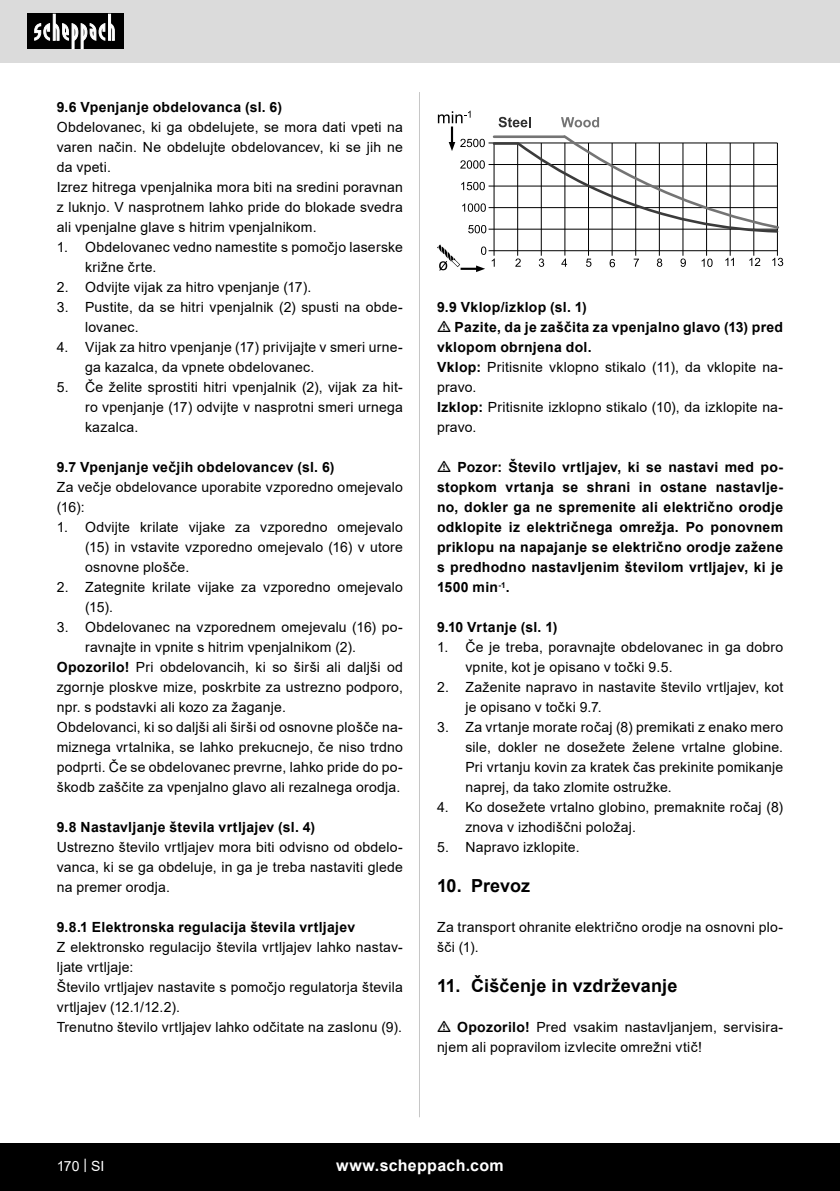
<style>
.page{position:relative;width:840px;height:1191px;background:#fff}
.page>*{position:absolute;margin:0;border:0;box-sizing:border-box;transform-origin:0 0}
.t1{font:700 18px "Arial";letter-spacing:.01em;color:#000}
.t2{font:700 16px "Arial";letter-spacing:.02em;color:#fff}
.t3{font:14px/20px "Arial";letter-spacing:.015em;color:#000}
.t4{font:700 14px/20px "Arial";letter-spacing:.02em;color:#000}
.t5{font:14px "Arial";color:#fff}
.s1{font-weight:700}
</style>
<div class="page">
<div style="left:0;top:0;width:839px;height:63px;background:#dbdbdb"></div>
<div style="left:0;top:1143px;width:839px;height:48px;background:#000"></div>
<div style="left:27px;top:14px;width:96px;height:35px;background:#000"></div>
<svg style="left:34px;top:14px;width:81px;height:35px"></svg>
<hr style="left:419px;top:92px;width:1px;height:1025px;background:#c7c7c7">
<svg style="left:515px;top:258px;width:5px;height:9px"></svg>
<svg style="left:538px;top:258px;width:6px;height:9px"></svg>
<svg style="left:561px;top:258px;width:5px;height:9px"></svg>
<svg style="left:586px;top:259px;width:5px;height:8px"></svg>
<svg style="left:609px;top:259px;width:5px;height:8px"></svg>
<svg style="left:633px;top:259px;width:5px;height:8px"></svg>
<svg style="left:656px;top:258px;width:6px;height:9px"></svg>
<svg style="left:680px;top:258px;width:5px;height:9px"></svg>
<svg style="left:701px;top:259px;width:11px;height:8px"></svg>
<svg style="left:725px;top:258px;width:8px;height:8px"></svg>
<svg style="left:749px;top:258px;width:10px;height:8px"></svg>
<svg style="left:772px;top:258px;width:10px;height:8px"></svg>
<svg style="left:437px;top:244px;width:57px;height:28px"></svg>
<hr style="left:493px;top:143px;width:1px;height:113px;background:#000">
<hr style="left:488px;top:250px;width:289px;height:1px;background:#000">
<hr style="left:517px;top:143px;width:1px;height:113px;background:#000">
<hr style="left:540px;top:143px;width:1px;height:113px;background:#000">
<hr style="left:564px;top:143px;width:1px;height:112px;background:#000">
<hr style="left:587px;top:143px;width:1px;height:113px;background:#000">
<hr style="left:611px;top:143px;width:1px;height:113px;background:#000">
<hr style="left:635px;top:143px;width:1px;height:113px;background:#000">
<hr style="left:658px;top:143px;width:1px;height:113px;background:#000">
<hr style="left:682px;top:143px;width:1px;height:113px;background:#000">
<hr style="left:705px;top:143px;width:1px;height:113px;background:#000">
<hr style="left:729px;top:143px;width:1px;height:113px;background:#000">
<hr style="left:753px;top:143px;width:1px;height:113px;background:#000">
<hr style="left:776px;top:143px;width:1px;height:113px;background:#000">
<svg style="left:437px;top:111px;width:342px;height:123px"></svg>
<p class="t4" style="left:57px;top:97px;width:227px">9.6 Vpenjanje obdelovanca (sl. 6)</p>
<p class="t3" style="left:57px;top:117px;width:347px;text-align:justify">Obdelovanec, ki ga obdelujete, se mora dati vpeti na varen način. Ne obdelujte obdelovancev, ki se jih ne da vpeti.</p>
<p class="t3" style="left:57px;top:177px;width:347px;text-align:justify">Izrez hitrega vpenjalnika mora biti na sredini poravnan z luknjo. V nasprotnem lahko pride do blokade svedra ali vpenjalne glave s hitrim vpenjalnikom.</p>
<p class="t3" style="left:85px;top:237px;width:319px;text-indent:-28px">1. Obdelovanec vedno namestite s pomočjo laserske križne črte.</p>
<p class="t3" style="left:57px;top:277px;width:256px">2. Odvijte vijak za hitro vpenjanje (17).</p>
<p class="t3" style="left:85px;top:297px;width:319px;text-indent:-28px">3. Pustite, da se hitri vpenjalnik (2) spusti na obde&shy;lovanec.</p>
<p class="t3" style="left:85px;top:337px;width:319px;text-indent:-28px">4. Vijak za hitro vpenjanje (17) privijajte v smeri urne&shy;ga kazalca, da vpnete obdelovanec.</p>
<p class="t3" style="left:85px;top:377px;width:319px;text-align:justify;text-indent:-28px">5. Če želite sprostiti hitri vpenjalnik (2), vijak za hit&shy;ro vpenjanje (17) odvijte v nasprotni smeri urnega kazalca.</p>
<p class="t4" style="left:57px;top:457px;width:279px">9.7 Vpenjanje večjih obdelovancev (sl. 6)</p>
<p class="t3" style="left:57px;top:477px;width:347px">Za večje obdelovance uporabite vzporedno omejevalo (16):</p>
<p class="t3" style="left:85px;top:517px;width:319px;text-align:justify;text-indent:-28px">1. Odvijte krilate vijake za vzporedno omejevalo (15) in vstavite vzporedno omejevalo (16) v utore osnovne plošče.</p>
<p class="t3" style="left:85px;top:577px;width:319px;text-indent:-28px">2. Zategnite krilate vijake za vzporedno omejevalo (15).</p>
<p class="t3" style="left:85px;top:617px;width:319px;text-indent:-28px">3. Obdelovanec na vzporednem omejevalu (16) po&shy;ravnajte in vpnite s hitrim vpenjalnikom (2).</p>
<p class="t3" style="left:57px;top:657px;width:347px;text-align:justify"><span class="s1">Opozorilo!</span> Pri obdelovancih, ki so širši ali daljši od zgornje ploskve mize, poskrbite za ustrezno podporo, npr. s podstavki ali kozo za žaganje.</p>
<p class="t3" style="left:57px;top:717px;width:347px;text-align:justify">Obdelovanci, ki so daljši ali širši od osnovne plošče na&shy;miznega vrtalnika, se lahko prekucnejo, če niso trdno podprti. Če se obdelovanec prevrne, lahko pride do po&shy;škodb zaščite za vpenjalno glavo ali rezalnega orodja.</p>
<p class="t4" style="left:57px;top:817px;width:260px">9.8 Nastavljanje števila vrtljajev (sl. 4)</p>
<p class="t3" style="left:57px;top:837px;width:347px;text-align:justify">Ustrezno število vrtljajev mora biti odvisno od obdelo&shy;vanca, ki se ga obdeluje, in ga je treba nastaviti glede na premer orodja.</p>
<p class="t4" style="left:57px;top:917px;width:300px">9.8.1 Elektronska regulacija števila vrtljajev</p>
<p class="t3" style="left:57px;top:937px;width:347px">Z elektronsko regulacijo števila vrtljajev lahko nastav&shy;ljate vrtljaje:</p>
<p class="t3" style="left:57px;top:977px;width:347px">Število vrtljajev nastavite s pomočjo regulatorja števila vrtljajev (12.1/12.2).</p>
<p class="t3" style="left:57px;top:1017px;width:347px">Trenutno število vrtljajev lahko odčitate na zaslonu (9).</p>
<p class="t4" style="left:437px;top:297px;width:151px">9.9 Vklop/izklop (sl. 1)</p>
<p class="t4" style="left:437px;top:317px;width:347px;text-indent:18px">Pazite, da je zaščita za vpenjalno glavo (13) pred vklopom obrnjena dol.</p>
<p class="t3" style="left:437px;top:357px;width:347px"><span class="s1">Vklop:</span> Pritisnite vklopno stikalo (11), da vklopite na&shy;pravo.</p>
<p class="t3" style="left:437px;top:397px;width:347px"><span class="s1">Izklop:</span> Pritisnite izklopno stikalo (10), da izklopite na&shy;pravo.</p>
<p class="t4" style="left:437px;top:457px;width:347px;text-align:justify;text-indent:20px">Pozor: Število vrtljajev, ki se nastavi med po&shy;stopkom vrtanja se shrani in ostane nastavlje&shy;no, dokler ga ne spremenite ali električno orodje odklopite iz električnega omrežja. Po ponovnem priklopu na napajanje se električno orodje zažene s predhodno nastavljenim številom vrtljajev, ki je 1500 min<sup>-1</sup>.</p>
<p class="t4" style="left:437px;top:617px;width:122px">9.10 Vrtanje (sl. 1)</p>
<p class="t3" style="left:465px;top:637px;width:319px;text-indent:-28px">1. Če je treba, poravnajte obdelovanec in ga dobro vpnite, kot je opisano v točki 9.5.</p>
<p class="t3" style="left:465px;top:677px;width:319px;text-indent:-28px">2. Zaženite napravo in nastavite število vrtljajev, kot je opisano v točki 9.7.</p>
<p class="t3" style="left:465px;top:717px;width:319px;text-align:justify;text-indent:-28px">3. Za vrtanje morate ročaj (8) premikati z enako mero sile, dokler ne dosežete želene vrtalne globine.<br>Pri vrtanju kovin za kratek čas prekinite pomikanje naprej, da tako zlomite ostružke.</p>
<p class="t3" style="left:465px;top:797px;width:319px;text-indent:-28px">4. Ko dosežete vrtalno globino, premaknite ročaj (8) znova v izhodiščni položaj.</p>
<p class="t3" style="left:437px;top:837px;width:144px">5. Napravo izklopite.</p>
<p class="t1" style="left:437px;top:873px;width:95px">10. Prevoz</p>
<p class="t3" style="left:437px;top:917px;width:347px">Za transport ohranite električno orodje na osnovni plo&shy;šči (1).</p>
<p class="t1" style="left:437px;top:973px;width:242px">11. Čiščenje in vzdrževanje</p>
<p class="t3" style="left:437px;top:1017px;width:347px;text-indent:20px"><span class="s1">Opozorilo!</span> Pred vsakim nastavljanjem, servisira&shy;njem ali popravilom izvlecite omrežni vtič!</p>
<p class="t5" style="left:57px;top:1156px;width:49px">170 | SI</p>
<p class="t2" style="left:336px;top:1154px;width:169px">www.scheppach.com</p>
</div>
